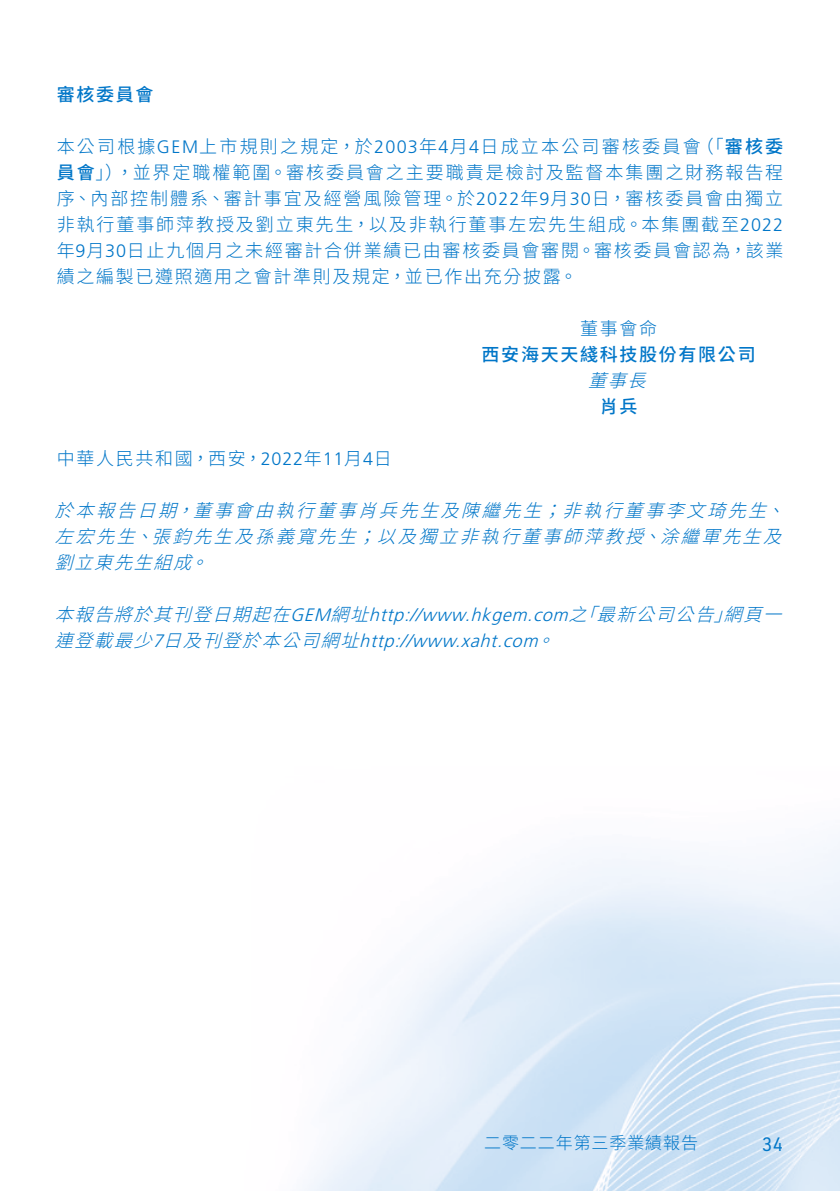
<style>
.page{position:relative;width:840px;height:1191px;background:#fff}
.page>*{position:absolute;margin:0;border:0;box-sizing:border-box;transform-origin:0 0}
.t1{font:19px "URWDIN";color:#0076c8}
.Body_Text{font:300 18px/26px "Source Han Sans TC";letter-spacing:.105em;color:#0076c8}
.Body_Text-2{font:italic 300 18px/26px "Source Han Sans TC";color:#0076c8}
.Body_Text-3{font:italic 300 18px "Frutiger LT Std";color:#0076c8}
.Body_Text-4{font:500 18px "Source Han Sans TC";letter-spacing:.095em;color:#0076c8}
.Heading_1{font:500 18px "Source Han Sans TC";letter-spacing:.095em;color:#0076c8}
.t2{font:300 17px "Source Han Sans TC";letter-spacing:.05em;color:#0076c8}
.s1{font-weight:300}
.s2{font-family:"Frutiger LT Std"}
.s3{font-weight:500}
.s4{font-family:"Source Han Sans TC"}
</style>
<div class="page">
<img style="left:304px;top:842px;width:535px;height:349px">
<p class="Heading_1" style="left:57px;top:84px;width:98px">審核委員會</p>
<p class="Body_Text-4" style="left:695px;top:136px;width:89px"><span class="s1">（「</span>審核委</p>
<p class="Body_Text" style="left:116px;top:134px;width:668px;text-indent:-59px">本公司根據<span class="s2">GEM</span>上市規則之規定，於<span class="s2">2003</span>年<span class="s2">4</span>月<span class="s2">4</span>日成立本公司審核委員會<br>，並界定職權範圍。審核委員會之主要職責是檢討及監督本集團之財務報告程</p>
<p class="Body_Text" style="left:57px;top:160px;width:727px"><span class="s3">員會</span>」）<br>序、內部控制體系、審計事宜及經營風險管理。於<span class="s2">2022</span>年<span class="s2">9</span>月<span class="s2">30</span>日，審核委員會由獨立非執行董事師萍教授及劉立東先生，以及非執行董事左宏先生組成。本集團截至<span class="s2">2022</span>年<span class="s2">9</span>月<span class="s2">30</span>日止九個月之未經審計合併業績已由審核委員會審閱。審核委員會認為，該業績之編製已遵照適用之會計準則及規定，並已作出充分披露。</p>
<p class="Body_Text" style="left:579px;top:316px;width:79px">董事會命</p>
<p class="Body_Text-4" style="left:481px;top:344px;width:275px">西安海天天綫科技股份有限公司</p>
<p class="Body_Text-2" style="left:587px;top:368px;width:73px">董事長</p>
<p class="Body_Text-4" style="left:599px;top:396px;width:39px">肖兵</p>
<p class="Body_Text" style="left:57px;top:446px;width:336px">中華人民共和國，西安，<span class="s2">2022</span>年<span class="s2">11</span>月 日<span class="s2">4</span></p>
<p class="Body_Text-2" style="left:55px;top:498px;width:726px">於本報告日期董事會由執行董事肖兵先生及陳繼先生非執行董事李文琦先生</p>
<p class="Body_Text-2" style="left:542px;top:498px;width:33px">；</p>
<p class="Body_Text-2" style="left:55px;top:498px;width:741px;text-indent:121px">，<br>左宏先生張鈞先生及孫義寬先生以及獨立非執行董事師萍教授涂繼軍先生及</p>
<p class="Body_Text-2" style="left:765px;top:498px;width:33px">、</p>
<p class="Body_Text-2" style="left:357px;top:524px;width:33px">；</p>
<p class="Body_Text-2" style="left:134px;top:524px;width:33px">、</p>
<p class="Body_Text-2" style="left:642px;top:524px;width:33px">、</p>
<p class="Body_Text-2" style="left:55px;top:550px;width:151px">劉立東先生組成</p>
<p class="Body_Text-2" style="left:189px;top:550px;width:33px">。</p>
<p class="Body_Text-2" style="left:578px;top:602px;width:33px">「</p>
<p class="Body_Text-2" style="left:55px;top:602px;width:355px">本報告將於其刊登日期起在<span class="s2">G E M</span>網址<span class="s2">http</span></p>
<p class="Body_Text-2" style="left:596px;top:602px;width:132px">最新公司公告</p>
<p class="Body_Text-3" style="left:421px;top:604px;width:180px">www hkgem com<span class="s4">之</span></p>
<p class="Body_Text-2" style="left:723px;top:602px;width:73px">網頁一</p>
<p class="Body_Text-3" style="left:404px;top:604px;width:24px">://</p>
<p class="Body_Text-2" style="left:713px;top:602px;width:33px">」</p>
<p class="Body_Text-3" style="left:464px;top:604px;width:12px">.</p>
<p class="Body_Text-3" style="left:527px;top:604px;width:12px">.</p>
<p class="Body_Text-2" style="left:55px;top:628px;width:345px">連登載最少日及刊登於本公司網址<span class="s2">http</span></p>
<p class="Body_Text-3" style="left:411px;top:630px;width:133px">www xaht com</p>
<p class="Body_Text-3" style="left:497px;top:630px;width:12px">.</p>
<p class="Body_Text-3" style="left:394px;top:630px;width:24px">://</p>
<p class="Body_Text-3" style="left:152px;top:630px;width:17px">7</p>
<p class="Body_Text-2" style="left:535px;top:628px;width:33px">。</p>
<p class="Body_Text-3" style="left:455px;top:630px;width:12px">.</p>
<p class="t2" style="left:484px;top:1133px;width:215px">二零二二年第三季業績報告</p>
<p class="t1" style="left:761px;top:1131px;width:22px">34</p>
</div>
